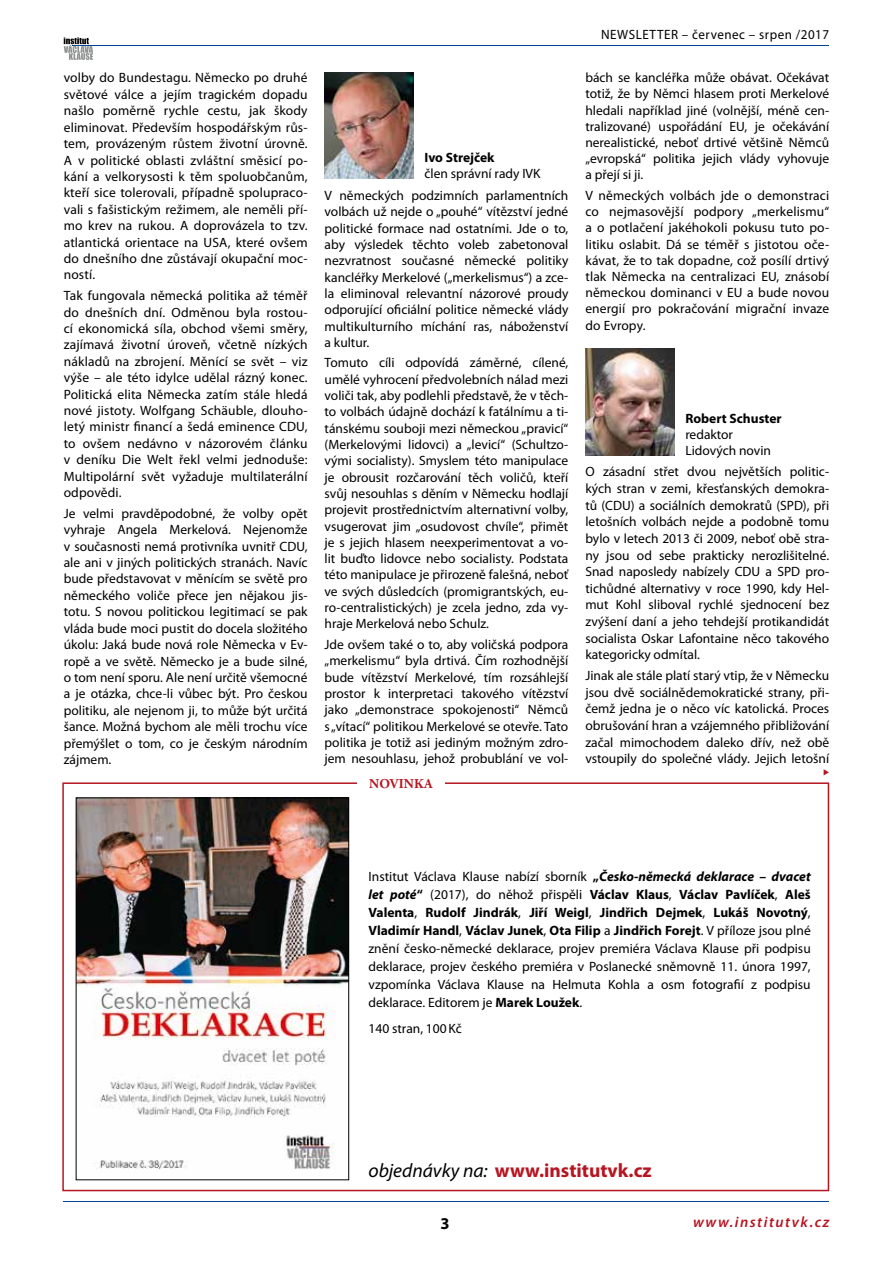
<style>
.page{position:relative;width:893px;height:1263px;background:#fff}
.page>*{position:absolute;margin:0;border:0;box-sizing:border-box;transform-origin:0 0}
.t1{font:700 19.5px "Myriad Pro";color:#b61521}
.t2{font:700 16.5px "Myriad Pro";color:#000}
.t3{font:italic 600 15px "Myriad Pro";letter-spacing:.1em;color:#b61521}
.t4{font:13.5px/16.4px "Myriad Pro";color:#000;text-align:justify}
.t5{font:13.5px "Myriad Pro";letter-spacing:.04em;color:#000}
.t6{font:700 13.5px "Myriad Pro";color:#000}
.t7{font:700 13.5px "Adobe Garamond Pro";letter-spacing:.015em;color:#b61521}
.s1{font-weight:700}
.s2{font-weight:700;font-style:italic}
.s3{font-weight:400;font-style:italic;color:#000}
</style>
<div class="page">
<hr style="left:64px;top:1201px;width:765px;height:1px;background:#004799">
<svg style="left:64px;top:37px;width:29px;height:23px"></svg>
<hr style="left:72px;top:45px;width:242px;height:1px;background:#004799">
<hr style="left:149px;top:45px;width:679px;height:1px;background:#004799">
<div style="left:62px;top:782px;width:767px;height:409px;border:2px solid #b61521"></div>
<div style="left:357px;top:770px;width:87px;height:26px;background:#fff"></div>
<img style="left:78px;top:799px;width:269px;height:370px">
<div style="left:76px;top:797px;width:273px;height:383px;border:1px solid #000"></div>
<img style="left:325px;top:72px;width:89px;height:107px">
<img style="left:585px;top:349px;width:90px;height:106px">
<p class="t4" style="left:64px;top:70px;width:245px">volby do Bundestagu. Německo po druhé světové válce a jejím tragickém dopadu našlo poměrně rychle cestu, jak škody eliminovat. Především hospodářským růs&shy;tem, provázeným růstem životní úrovně.<br>A v politické oblasti zvláštní směsicí po&shy;kání a velkorysosti k těm spoluobčanům, kteří sice tolerovali, případně spolupraco&shy;vali s fašistickým režimem, ale neměli pří&shy;mo krev na rukou. A doprovázela to tzv. atlantická orientace na USA, které ovšem do dnešního dne zůstávají okupační moc&shy;ností.</p>
<p class="t4" style="left:64px;top:288px;width:245px">Tak fungovala německá politika až téměř do dnešních dní. Odměnou byla rostou&shy;cí ekonomická síla, obchod všemi směry, zajímavá životní úroveň, včetně nízkých nákladů na zbrojení. Měnící se svět – viz výše – ale této idylce udělal rázný konec.<br>Politická elita Německa zatím stále hledá nové jistoty. Wolfgang Schäuble, dlouho&shy;letý ministr financí a šedá eminence CDU, to ovšem nedávno v názorovém článku v deníku Die Welt řekl velmi jednoduše:<br>Multipolární svět vyžaduje multilaterální odpovědi.</p>
<p class="t4" style="left:64px;top:505px;width:245px">Je velmi pravděpodobné, že volby opět vyhraje Angela Merkelová. Nejenomže v současnosti nemá protivníka uvnitř CDU, ale ani v jiných politických stranách. Navíc bude představovat v měnícím se světě pro německého voliče přece jen nějakou jis&shy;totu. S novou politickou legitimací se pak vláda bude moci pustit do docela složitého úkolu: Jaká bude nová role Německa v Ev&shy;ropě a ve světě. Německo je a bude silné, o tom není sporu. Ale není určitě všemocné a je otázka, chce-li vůbec být. Pro českou politiku, ale nejenom ji, to může být určitá šance. Možná bychom ale měli trochu více přemýšlet o tom, co je českým národním zájmem.</p>
<p class="t6" style="left:424px;top:150px;width:71px">Ivo Strejček</p>
<p class="t4" style="left:424px;top:166px;width:117px">člen správní rady IVK</p>
<p class="t4" style="left:325px;top:188px;width:245px">V německých podzimních parlamentních volbách už nejde o „pouhé“ vítězství jedné politické formace nad ostatními. Jde o to, aby výsledek těchto voleb zabetonoval nezvratnost současné německé politiky kancléřky Merkelové („merkelismus“) a zce&shy;la eliminoval relevantní názorové proudy odporující oficiální politice německé vlády multikulturního míchání ras, náboženství a kultur.</p>
<p class="t4" style="left:325px;top:355px;width:245px">Tomuto cíli odpovídá záměrné, cílené, umělé vyhrocení předvolebních nálad mezi voliči tak, aby podlehli představě, že v těch&shy;to volbách údajně dochází k fatálnímu a ti&shy;tánskému souboji mezi německou „pravicí“ (Merkelovými lidovci) a „levicí“ (Schultzo&shy;vými socialisty). Smyslem této manipulace je obrousit rozčarování těch voličů, kteří svůj nesouhlas s děním v Německu hodlají projevit prostřednictvím alternativní volby, vsugerovat jim „osudovost chvíle“, přimět je s jejich hlasem neexperimentovat a vo&shy;lit buďto lidovce nebo socialisty. Podstata této manipulace je přirozeně falešná, neboť ve svých důsledcích (promigrantských, eu&shy;ro-centralistických) je zcela jedno, zda vy&shy;hraje Merkelová nebo Schulz.</p>
<p class="t4" style="left:325px;top:636px;width:245px">Jde ovšem také o to, aby voličská podpora „merkelismu“ byla drtivá. Čím rozhodnější bude vítězství Merkelové, tím rozsáhlejší prostor k interpretaci takového vítězství jako „demonstrace spokojenosti“ Němců s„vítací“ politikou Merkelové se otevře. Tato politika je totiž asi jediným možným zdro&shy;jem nesouhlasu, jehož probublání ve vol-</p>
<p class="t7" style="left:369px;top:776px;width:65px">NOVINKA</p>
<p class="t5" style="left:601px;top:27px;width:230px">NEWSLETTER – červenec – srpen /2017</p>
<p class="t4" style="left:585px;top:70px;width:245px">bách se kancléřka může obávat. Očekávat totiž, že by Němci hlasem proti Merkelové hledali například jiné (volnější, méně cen&shy;tralizované) uspořádání EU, je očekávání nerealistické, neboť drtivé většině Němců „evropská“ politika jejich vlády vyhovuje a přejí si ji.</p>
<p class="t4" style="left:585px;top:188px;width:245px">V německých volbách jde o demonstraci co nejmasovější podpory „merkelismu“ a o potlačení jakéhokoli pokusu tuto po&shy;litiku oslabit. Dá se téměř s jistotou oče&shy;kávat, že to tak dopadne, což posílí drtivý tlak Německa na centralizaci EU, znásobí německou dominanci v EU a bude novou energií pro pokračování migrační invaze do Evropy.</p>
<p class="t6" style="left:685px;top:410px;width:98px">Robert Schuster</p>
<p class="t4" style="left:685px;top:426px;width:87px">redaktor<br>Lidových novin</p>
<p class="t4" style="left:585px;top:464px;width:245px">O zásadní střet dvou největších politic&shy;kých stran v zemi, křesťanských demokra&shy;tů (CDU) a sociálních demokratů (SPD), při letošních volbách nejde a podobně tomu bylo v letech 2013 či 2009, neboť obě stra&shy;ny jsou od sebe prakticky nerozlišitelné.<br>Snad naposledy nabízely CDU a SPD pro&shy;tichůdné alternativy v roce 1990, kdy Hel&shy;mut Kohl sliboval rychlé sjednocení bez zvýšení daní a jeho tehdejší protikandidát socialista Oskar Lafontaine něco takového kategoricky odmítal.</p>
<p class="t4" style="left:585px;top:668px;width:245px">Jinak ale stále platí starý vtip, že v Německu jsou dvě sociálnědemokratické strany, při&shy;čemž jedna je o něco víc katolická. Proces obrušování hran a vzájemného přibližování začal mimochodem daleko dřív, než obě vstoupily do společné vlády. Jejich letošní</p>
<p class="t4" style="left:369px;top:867px;width:444px;line-height:18px">Institut Václava Klause nabízí sborník <span class="s1">„</span><span class="s2">Česko-německá deklarace – dvacet let poté</span><span class="s1">“</span> (2017), do něhož přispěli <span class="s1">Václav Klaus</span>, <span class="s1">Václav Pavlíček</span>, <span class="s1">Aleš Valenta</span>, <span class="s1">Rudolf Jindrák</span>, <span class="s1">Jiří Weigl</span>, <span class="s1">Jindřich Dejmek</span>, <span class="s1">Lukáš Novotný</span>, <span class="s1">Vladimír Handl</span>, <span class="s1">Václav Junek</span>, <span class="s1">Ota Filip</span> a <span class="s1">Jindřich Forejt</span>. V příloze jsou plné znění česko-německé deklarace, projev premiéra Václava Klause při podpisu deklarace, projev českého premiéra v Poslanecké sněmovně 11. února 1997, vzpomínka Václava Klause na Helmuta Kohla a osm fotografií z podpisu deklarace. Editorem je <span class="s1">Marek Loužek</span>.</p>
<p class="t4" style="left:369px;top:1021px;width:95px">140 stran, 100Kč</p>
<h1 class="t1" style="left:369px;top:1160px;width:285px"><span class="s3">objednávky na:</span> www.institutvk.cz</h1>
<p class="t2" style="left:440px;top:1214px;width:11px">3</p>
<p class="t3" style="left:693px;top:1213px;width:138px">www.institutvk.cz</p>
</div>
